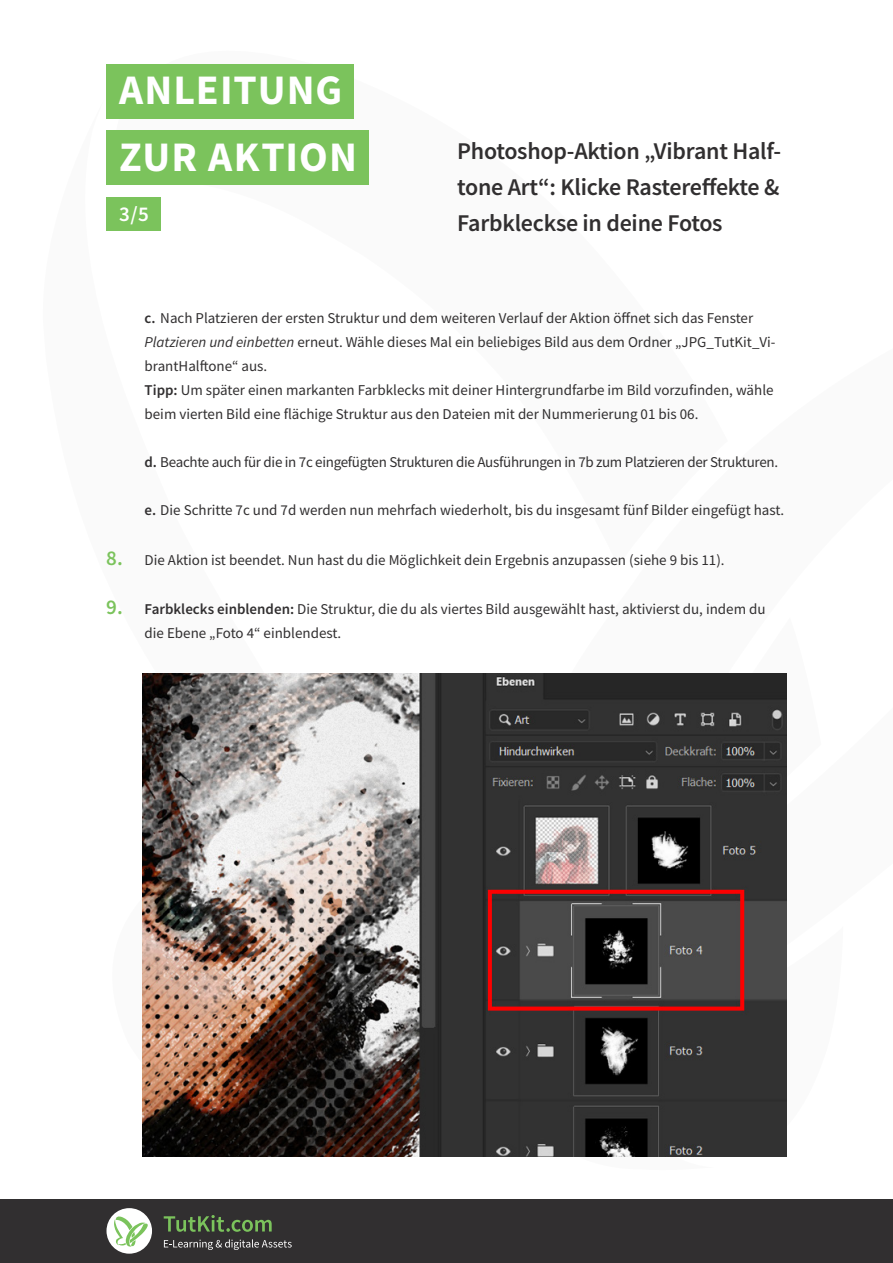
<style>
.page{position:relative;width:893px;height:1263px;background:#fff}
.page>*{position:absolute;margin:0;border:0;box-sizing:border-box;transform-origin:0 0}
.t1{font:700 42px/66.8px "Source Sans Pro";letter-spacing:.025em;color:#fff}
.t2{font:600 24px/36px "Source Sans Pro";letter-spacing:-.01em;color:#312f30;text-align:justify}
.t3{font:600 21px "Source Sans Pro";color:#fff}
.t4{font:15px/24px "Source Sans Pro";color:#312f30}
.t5{font:15px "Source Sans Pro";letter-spacing:-.02em;color:#312f30}
.s1{font-weight:600}
.s2{font-style:italic}
.s3{font-weight:600;font-size:21px;color:#7bc35c}
</style>
<div class="page">
<div style="left:106px;top:64px;width:248px;height:55px;background:#7bc35c"></div>
<div style="left:106px;top:131px;width:262px;height:54px;background:#7bc35c"></div>
<div style="left:0;top:1199px;width:893px;height:64px;background:#312f30"></div>
<div style="left:106px;top:1208px;width:46px;height:46px;background:#fff;border-radius:50%"></div>
<svg style="left:114px;top:1216px;width:35px;height:30px"></svg>
<svg style="left:164px;top:1239px;width:128px;height:11px"></svg>
<svg style="left:164px;top:1215px;width:108px;height:17px"></svg>
<div style="left:106px;top:197px;width:55px;height:34px;background:#7bc35c"></div>
<img style="left:142px;top:673px;width:645px;height:484px">
<h1 class="t1" style="left:119px;top:56px;width:239px">ANLEITUNG<br>ZUR AKTION</h1>
<h3 class="t3" style="left:119px;top:201px;width:32px">3/5</h3>
<h2 class="t2" style="left:457px;top:133px;width:325px">Photoshop-Aktion „Vibrant Half&shy;tone Art“: Klicke Rastereffekte &amp; Farbkleckse in deine Fotos</h2>
<p class="t4" style="left:145px;top:306px;width:633px"><span class="s1">c.</span> Nach Platzieren der ersten Struktur und dem weiteren Verlauf der Aktion öffnet sich das Fenster <span class="s2">Platzieren und einbetten</span> erneut. Wähle dieses Mal ein beliebiges Bild aus dem Ordner „JPG_TutKit_Vi&shy;brantHalftone“ aus.<br><span class="s1">Tipp:</span> Um später einen markanten Farbklecks mit deiner Hintergrundfarbe im Bild vorzufinden, wähle beim vierten Bild eine flächige Struktur aus den Dateien mit der Nummerierung 01 bis 06.</p>
<p class="t5" style="left:145px;top:452px;width:635px"><span class="s1">d.</span> Beachte auch für die in 7c eingefügten Strukturen die Ausführungen in 7b zum Platzieren der Strukturen.</p>
<p class="t4" style="left:145px;top:498px;width:641px"><span class="s1">e.</span> Die Schritte 7c und 7d werden nun mehrfach wiederholt, bis du insgesamt fünf Bilder eingefügt hast.</p>
<p class="t4" style="left:106px;top:547px;width:620px"><span class="s3">8.</span> Die Aktion ist beendet. Nun hast du die Möglichkeit dein Ergebnis anzupassen (siehe 9 bis 11).</p>
<p class="t4" style="left:145px;top:597px;width:622px;text-indent:-38px"><span class="s3">9.</span> <span class="s1">Farbklecks einblenden:</span> Die Struktur, die du als viertes Bild ausgewählt hast, aktivierst du, indem du die Ebene „Foto 4“ einblendest.</p>
</div>
